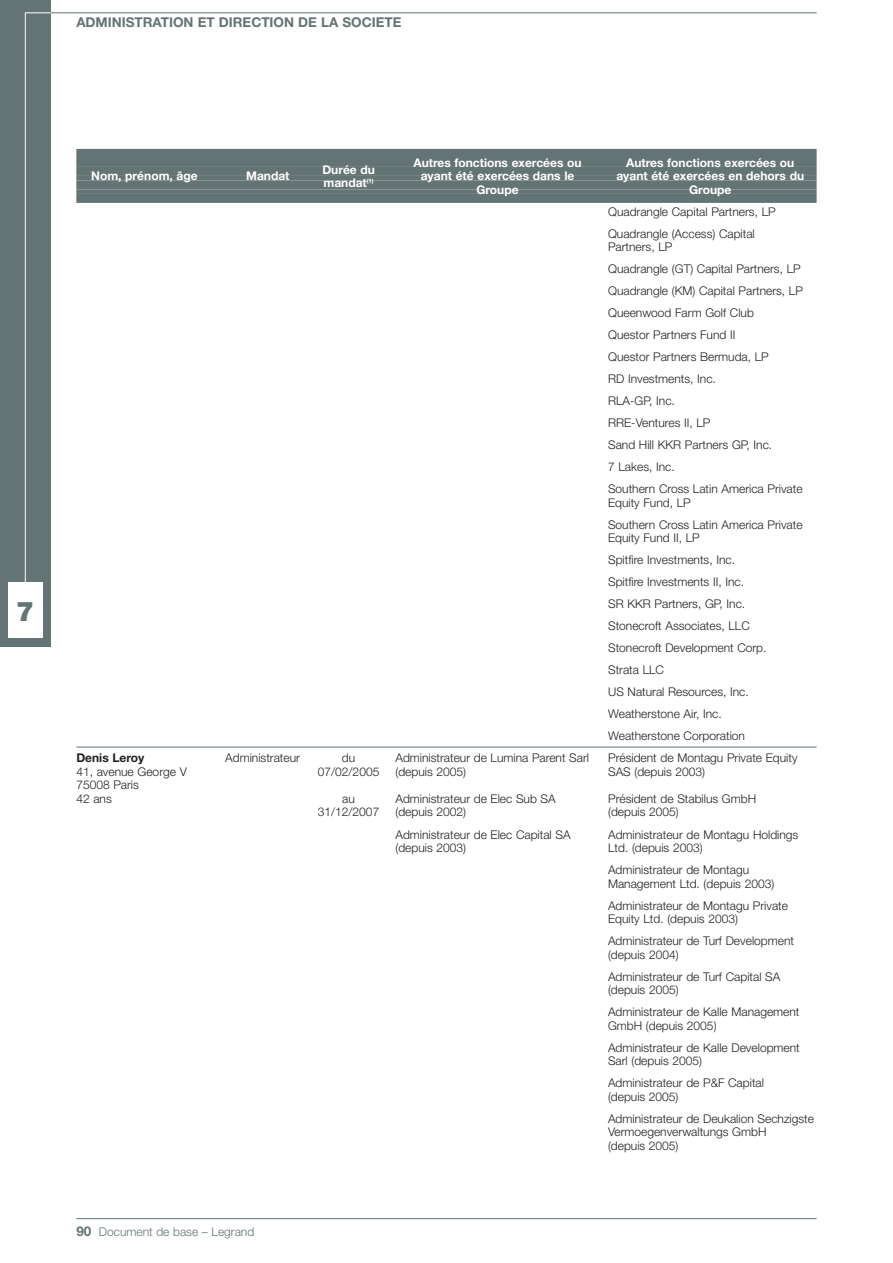
<style>
.page{position:relative;width:893px;height:1263px;background:#fff}
.page>*{position:absolute;margin:0;border:0;box-sizing:border-box;transform-origin:0 0}
.t1{font:900 27px "Helvetica Neue LT";color:#647373}
.t2{font:700 13.5px "Helvetica Neue LT";color:#647373}
.t3{font:300 12px/22px "Helvetica Neue LT";color:#231f20}
.t4{font:700 12px "Helvetica Neue LT";color:#fff}
.t5{font:300 12px "Helvetica Neue LT";color:#647373}
.t6{font:700 12px "Helvetica Neue LT";color:#231f20}
.s1{font-weight:700;font-size:13.5px}
</style>
<div class="page">
<div style="left:76px;top:149px;width:740px;height:18px;background:#647373"></div>
<div style="left:76px;top:167px;width:740px;height:9px;background:#647373"></div>
<hr style="left:76px;top:176px;width:740px;height:4px;background:#647373">
<div style="left:76px;top:180px;width:740px;height:9px;background:#647373"></div>
<div style="left:76px;top:189px;width:740px;height:5px;background:#647373"></div>
<div style="left:76px;top:194px;width:740px;height:9px;background:#647373"></div>
<hr style="left:76px;top:747px;width:740px;height:1px;background:#647373">
<hr style="left:51px;top:12px;width:765px;height:1px;background:#647373">
<hr style="left:76px;top:1218px;width:740px;height:1px;background:#647373">
<div style="left:0;top:0;width:51px;height:646px;background:#647373"></div>
<hr style="left:25px;top:13px;width:1px;height:574px;background:#fff">
<div style="left:8px;top:583px;width:34px;height:55px;background:#fff"></div>
<svg style="left:25px;top:12px;width:26px;height:1px"></svg>
<p class="t2" style="left:76px;top:17px;width:327px">ADMINISTRATION ET DIRECTION DE LA SOCIETE</p>
<h1 class="t1" style="left:16px;top:602px;width:20px">7</h1>
<p class="t4" style="left:91px;top:172px;width:108px">Nom, prénom, âge</p>
<p class="t4" style="left:246px;top:172px;width:45px">Mandat</p>
<p class="t4" style="left:322px;top:165px;width:54px">Durée du</p>
<p class="t4" style="left:323px;top:179px;width:52px">mandat<sup>(1)</sup></p>
<p class="t4" style="left:413px;top:158px;width:170px">Autres fonctions exercées ou</p>
<p class="t4" style="left:626px;top:158px;width:170px">Autres fonctions exercées ou</p>
<p class="t4" style="left:421px;top:172px;width:155px">ayant été exercées dans le</p>
<p class="t4" style="left:616px;top:172px;width:189px">ayant été exercées en dehors du</p>
<p class="t4" style="left:476px;top:185px;width:44px">Groupe</p>
<p class="t4" style="left:689px;top:185px;width:44px">Groupe</p>
<p class="t3" style="left:608px;top:202px;width:169px">Quadrangle Capital Partners, LP<br>Quadrangle (Access) Capital</p>
<p class="t3" style="left:608px;top:237px;width:196px">Partners, LP<br>Quadrangle (GT) Capital Partners, LP<br>Quadrangle (KM) Capital Partners, LP<br>Queenwood Farm Golf Club<br>Questor Partners Fund II<br>Questor Partners Bermuda, LP<br>RD Investments, Inc.<br>RLA-GP, Inc.<br>RRE-Ventures II, LP<br>Sand Hill KKR Partners GP, Inc.<br>7 Lakes, Inc.<br>Southern Cross Latin America Private</p>
<p class="t3" style="left:608px;top:493px;width:196px">Equity Fund, LP<br>Southern Cross Latin America Private</p>
<p class="t3" style="left:608px;top:528px;width:160px">Equity Fund II, LP<br>Spitfire Investments, Inc.<br>Spitfire Investments II, Inc.<br>SR KKR Partners, GP, Inc.<br>Stonecroft Associates, LLC<br>Stonecroft Development Corp.<br>Strata LLC<br>US Natural Resources, Inc.<br>Weatherstone Air, Inc.<br>Weatherstone Corporation</p>
<p class="t6" style="left:76px;top:754px;width:70px">Denis Leroy</p>
<p class="t3" style="left:225px;top:748px;width:76px">Administrateur</p>
<p class="t3" style="left:342px;top:748px;width:15px">du</p>
<p class="t3" style="left:395px;top:748px;width:195px">Administrateur de Lumina Parent Sarl</p>
<p class="t3" style="left:608px;top:748px;width:191px">Président de Montagu Private Equity</p>
<p class="t3" style="left:76px;top:762px;width:112px">41, avenue George V</p>
<p class="t3" style="left:318px;top:762px;width:63px">07/02/2005</p>
<p class="t3" style="left:395px;top:762px;width:72px">(depuis 2005)</p>
<p class="t3" style="left:608px;top:762px;width:98px">SAS (depuis 2003)</p>
<p class="t3" style="left:76px;top:780px;width:64px;line-height:13.5px">75008 Paris<br>42 ans</p>
<p class="t3" style="left:342px;top:789px;width:14px">au</p>
<p class="t3" style="left:395px;top:789px;width:162px">Administrateur de Elec Sub SA</p>
<p class="t3" style="left:608px;top:789px;width:149px">Président de Stabilus GmbH</p>
<p class="t3" style="left:318px;top:802px;width:63px">31/12/2007</p>
<p class="t3" style="left:395px;top:802px;width:72px">(depuis 2002)</p>
<p class="t3" style="left:608px;top:802px;width:72px">(depuis 2005)</p>
<p class="t3" style="left:395px;top:824px;width:177px">Administrateur de Elec Capital SA</p>
<p class="t3" style="left:608px;top:824px;width:192px">Administrateur de Montagu Holdings</p>
<p class="t3" style="left:395px;top:838px;width:72px">(depuis 2003)</p>
<p class="t3" style="left:608px;top:838px;width:143px">Ltd. (depuis 2003)<br>Administrateur de Montagu</p>
<p class="t3" style="left:608px;top:873px;width:181px">Management Ltd. (depuis 2003)<br>Administrateur de Montagu Private</p>
<p class="t3" style="left:608px;top:909px;width:187px">Equity Ltd. (depuis 2003)<br>Administrateur de Turf Development</p>
<p class="t3" style="left:608px;top:944px;width:174px">(depuis 2004)<br>Administrateur de Turf Capital SA</p>
<p class="t3" style="left:608px;top:980px;width:193px">(depuis 2005)<br>Administrateur de Kalle Management</p>
<p class="t3" style="left:608px;top:1015px;width:193px">GmbH (depuis 2005)<br>Administrateur de Kalle Development</p>
<p class="t3" style="left:608px;top:1051px;width:157px">Sarl (depuis 2005)<br>Administrateur de P&amp;F Capital</p>
<p class="t3" style="left:608px;top:1086px;width:207px">(depuis 2005)<br>Administrateur de Deukalion Sechzigste</p>
<p class="t3" style="left:608px;top:1126px;width:160px;line-height:13.5px">Vermoegenverwaltungs GmbH (depuis 2005)</p>
<p class="t5" style="left:76px;top:1227px;width:179px"><span class="s1">90</span> Document de base – Legrand</p>
</div>
